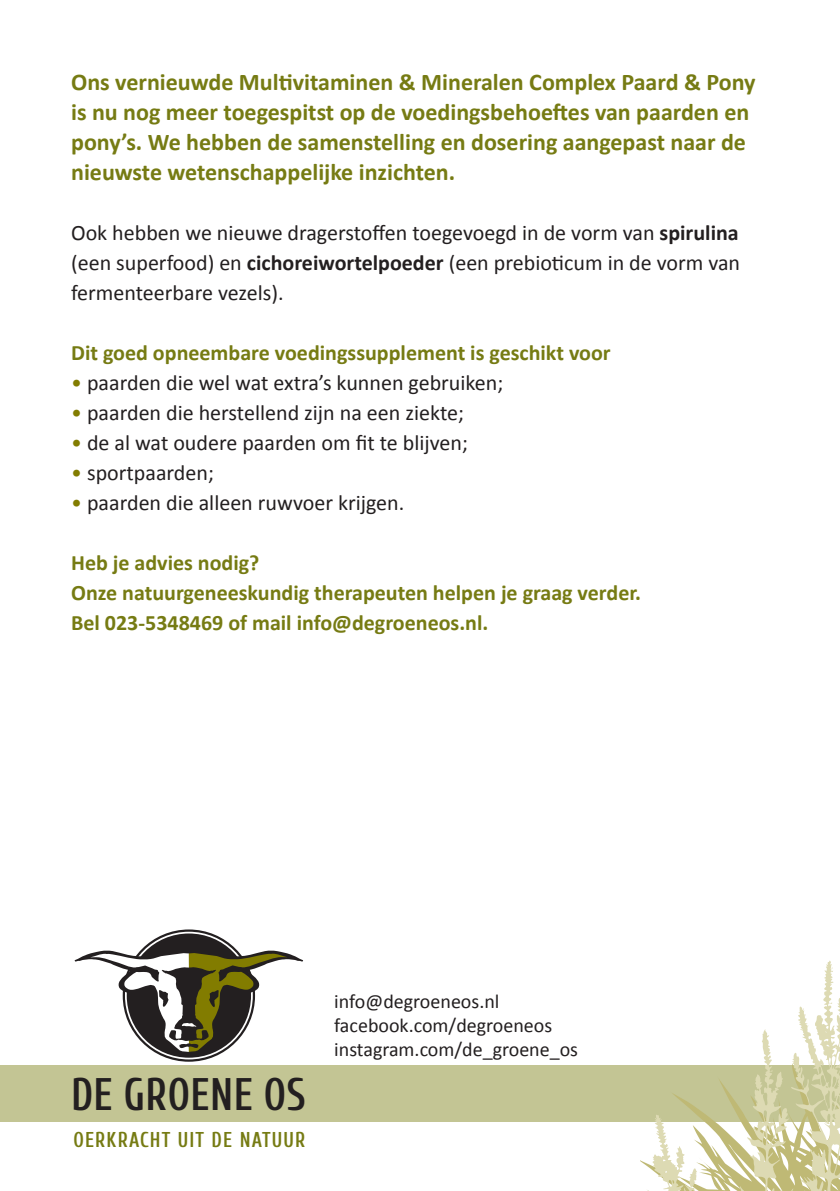
<style>
.page{position:relative;width:840px;height:1191px;background:#fff}
.page>*{position:absolute;margin:0;border:0;box-sizing:border-box;transform-origin:0 0}
.t1{font:700 45.6px "Cuprum";letter-spacing:.01em;color:#231f20;scale:.89 1}
.t2{font:700 24px/30px "Calibri";color:#767b13}
.t3{font:22px/30px "Calibri";color:#231f20;text-align:justify}
.t4{font:700 22px "Calibri";color:#767b13}
.t5{font:700 21.4px "Cuprum";letter-spacing:.06em;color:#767b13;scale:.89 1}
.t6{font:20px "Calibri";color:#231f20}
.s1{font-weight:700}
.s2{color:#827c00}
</style>
<div class="page">
<div style="left:0;top:1065px;width:839px;height:57px;background:#c3c594"></div>
<svg style="left:640px;top:960px;width:199px;height:231px"></svg>
<svg style="left:123px;top:929px;width:132px;height:132px"></svg>
<svg style="left:126px;top:932px;width:126px;height:126px"></svg>
<svg style="left:75px;top:949px;width:228px;height:107px"></svg>
<p class="t2" style="left:71px;top:66px;width:685px">Ons vernieuwde Multivitaminen &amp; Mineralen Complex Paard &amp; Pony</p>
<p class="t2" style="left:71px;top:96px;width:679px">is nu nog meer toegespitst op de voedingsbehoeftes van paarden en pony’s. We hebben de samenstelling en dosering aangepast naar de nieuwste wetenschappelijke inzichten.</p>
<p class="t3" style="left:71px;top:217px;width:670px">Ook hebben we nieuwe dragerstoffen toegevoegd in de vorm van <span class="s1">spirulina </span>(een superfood) en <span class="s1">cichoreiwortelpoeder</span> (een prebioticum in de vorm van fermenteerbare vezels).</p>
<p class="t4" style="left:71px;top:339px;width:541px">Dit goed opneembare voedingssupplement is geschikt voor</p>
<p class="t3" style="left:71px;top:367px;width:433px"><span class="s2">•</span> paarden die wel wat extra’s kunnen gebruiken;</p>
<p class="t3" style="left:71px;top:397px;width:394px"><span class="s2">•</span> paarden die herstellend zijn na een ziekte;</p>
<p class="t3" style="left:71px;top:427px;width:398px"><span class="s2">•</span> de al wat oudere paarden om fit te blijven;</p>
<p class="t3" style="left:71px;top:457px;width:144px"><span class="s2">•</span> sportpaarden;</p>
<p class="t3" style="left:71px;top:487px;width:334px"><span class="s2">•</span> paarden die alleen ruwvoer krijgen.</p>
<p class="t4" style="left:71px;top:549px;width:190px">Heb je advies nodig?</p>
<p class="t4" style="left:71px;top:579px;width:571px">Onze natuurgeneeskundig therapeuten helpen je graag verder.</p>
<p class="t4" style="left:71px;top:609px;width:418px">Bel 023-5348469 of mail info@degroeneos.nl.</p>
<p class="t1" style="left:71px;top:1055px;width:265px">DE GROENE OS</p>
<p class="t1" style="left:71px;top:1061px;width:265px">DE GROENE OS</p>
<p class="t5" style="left:73px;top:1112px;width:262px">OERKRACHT UIT DE NATUUR</p>
<p class="t1" style="left:71px;top:1073px;width:265px">DE GROENE OS</p>
<p class="t5" style="left:73px;top:1124px;width:262px">OERKRACHT UIT DE NATUUR</p>
<p class="t6" style="left:334px;top:987px;width:167px">info@degroeneos.nl</p>
<p class="t6" style="left:334px;top:1011px;width:219px">facebook.com/degroeneos</p>
<p class="t6" style="left:334px;top:1035px;width:245px">instagram.com/de_groene_os</p>
</div>
